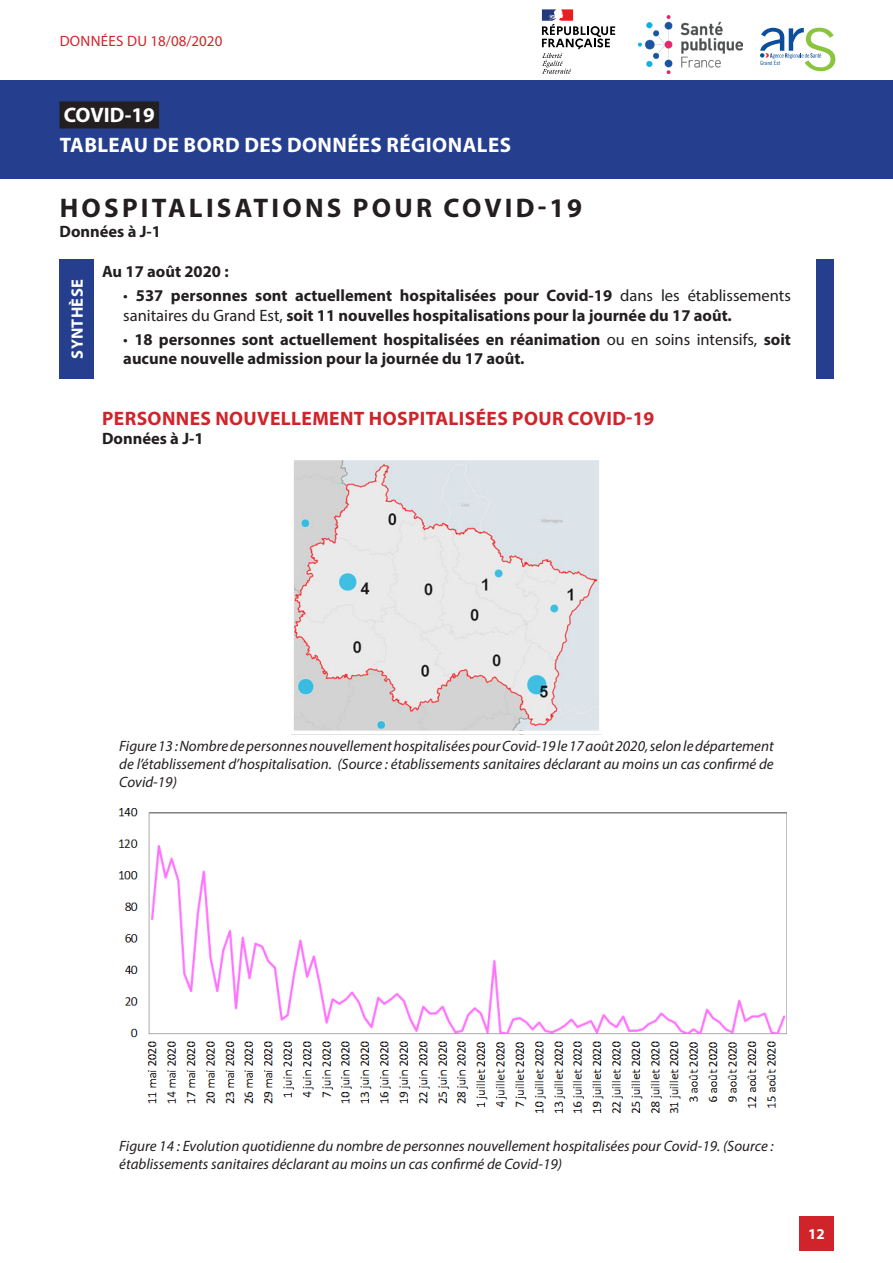
<style>
.page{position:relative;width:893px;height:1263px;background:#fff}
.page>*{position:absolute;margin:0;border:0;box-sizing:border-box;transform-origin:0 0}
.Titre{font:700 27px "Myriad Pro";letter-spacing:.12em;color:#231f20}
.t1{font:700 21px/29.4px "Myriad Pro";letter-spacing:.02em;color:#fff}
.Partie{font:700 19.5px "Myriad Pro";letter-spacing:.02em;color:#d1232a}
.Texte{font:700 16.5px/19.8px "Myriad Pro";color:#231f20}
.Texte-2{font:700 16.5px "Myriad Pro";letter-spacing:.02em;color:#fff}
.Legende{font:italic 15px/18px "Myriad Pro";color:#231f20}
.t2{font:15px "Myriad Pro";letter-spacing:.02em;color:#d1232a}
.t3{font:700 15px "Myriad Pro";color:#fff}
.t4{font:5.85px "Trade Gothic LT Std Cn 18";color:#0b4e9b}
.s1{font-weight:400}
</style>
<div class="page">
<div style="left:0;top:80px;width:893px;height:99px;background:#253f8e"></div>
<div style="left:60px;top:101px;width:99px;height:27px;background:#231f20"></div>
<div style="left:799px;top:1216px;width:34px;height:34px;background:#d1232a"></div>
<img style="left:638px;top:15px;width:104px;height:59px">
<svg style="left:760px;top:28px;width:75px;height:43px"></svg>
<svg style="left:542px;top:9px;width:73px;height:65px"></svg>
<div style="left:60px;top:259px;width:34px;height:119px;background:#253f8e"></div>
<div style="left:816px;top:259px;width:17px;height:119px;background:#253f8e"></div>
<img style="left:118px;top:808px;width:668px;height:305px">
<img style="left:295px;top:461px;width:303px;height:268px">
<div style="left:290px;top:456px;width:313px;height:278px;border:4px solid #fff"></div>
<p class="t2" style="left:60px;top:31px;width:164px">DONNÉES DU 18/08/2020</p>
<h2 class="t1" style="left:60px;top:100px;width:453px">COVID-19<br>TABLEAU DE BORD DES DONNÉES RÉGIONALES</h2>
<p class="t4" style="left:760px;top:59px;width:22px">Grand Est</p>
<p class="Titre" style="left:60px;top:191px;width:524px">HOSPITALISATIONS POUR COVID-19</p>
<p class="Texte" style="left:60px;top:221px;width:103px">Données à J-1</p>
<p class="Texte" style="left:102px;top:261px;width:128px">Au 17 août 2020 :</p>
<p class="Texte" style="left:123px;top:285px;width:669px"><span class="s1">•</span> 537 personnes sont actuellement hospitalisées pour Covid-19 <span class="s1">dans les établissements sanitaires du Grand Est,</span> soit 11 nouvelles hospitalisations pour la journée du 17 août.</p>
<p class="Texte" style="left:123px;top:329px;width:669px"><span class="s1">•</span> 18 personnes sont actuellement hospitalisées en réanimation <span class="s1">ou en soins intensifs,</span> soit aucune nouvelle admission pour la journée du 17 août.</p>
<p class="Texte-2" style="left:66px;top:358px;width:81px;rotate:-90deg">SYNTHÈSE</p>
<p class="Partie" style="left:102px;top:405px;width:554px">PERSONNES NOUVELLEMENT HOSPITALISÉES POUR COVID-19</p>
<p class="Texte" style="left:102px;top:428px;width:103px">Données à J-1</p>
<p class="Legende" style="left:119px;top:737px;width:656px;text-align:justify">Figure 13 : Nombre de personnes nouvellement hospitalisées pour Covid-19 le 17 août 2020, selon le département de l’établissement d’hospitalisation. (Source : établissements sanitaires déclarant au moins un cas confirmé de Covid-19)</p>
<p class="Legende" style="left:119px;top:1137px;width:656px">Figure 14 : Evolution quotidienne du nombre de personnes nouvellement hospitalisées pour Covid-19. (Source : établissements sanitaires déclarant au moins un cas confirmé de Covid-19)</p>
<p class="t3" style="left:808px;top:1224px;width:18px">12</p>
</div>
